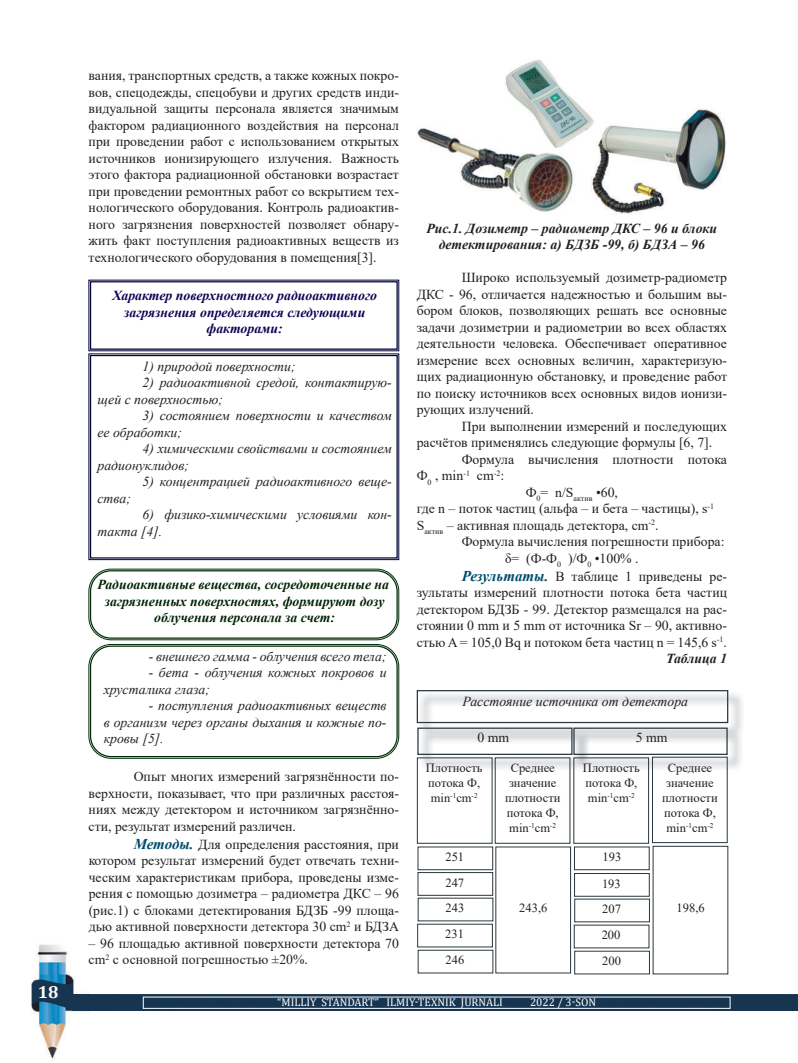
<style>
.page{position:relative;width:798px;height:1063px;background:#fff}
.page>*{position:absolute;margin:0;border:0;box-sizing:border-box;transform-origin:0 0}
.t1{font:700 17.5px "Cambria";color:#fff}
.t2{font:13.75px/16.5px "Times New Roman";color:#231f20;text-align:justify}
.t3{font:italic 13.75px/16.5px "Times New Roman";color:#231f20}
.t4{font:italic 700 13.75px/16.5px "Times New Roman";color:#002302;text-align:center}
.t5{font:italic 700 13.75px/16.5px "Times New Roman";color:#0c0452;text-align:center}
.t6{font:italic 700 13.75px/16.5px "Times New Roman";color:#231f20;text-align:center}
.t7{font:12.5px/15px "Times New Roman";color:#231f20}
.t8{font:11.25px "Cambria";color:#fff}
.s1{font-weight:700;font-style:italic;font-size:15px;color:#004b6c}
.s2{font-weight:700;font-style:italic}
</style>
<div class="page">
<img style="left:416px;top:128px;width:159px;height:84px">
<img style="left:31px;top:944px;width:59px;height:116px">
<img style="left:72px;top:995px;width:725px;height:15px">
<div style="left:143px;top:997px;width:587px;height:12px;border:1px solid #fff"></div>
<svg style="left:88px;top:280px;width:311px;height:71px"></svg>
<div style="left:90px;top:281px;width:307px;height:69px;border:1px solid #000236"></div>
<img style="left:590px;top:109px;width:136px;height:105px">
<img style="left:504px;top:59px;width:91px;height:88px">
<img style="left:418px;top:692px;width:324px;height:79px">
<div style="left:416px;top:690px;width:312px;height:33px;border:1px solid #2b373c"></div>
<img style="left:419px;top:729px;width:323px;height:10px">
<div style="left:417px;top:728px;width:155px;height:27px;border:1px solid #2b373c"></div>
<img style="left:575px;top:739px;width:13px;height:32px">
<svg style="left:575px;top:730px;width:13px;height:9px"></svg>
<div style="left:573px;top:728px;width:154px;height:27px;border:1px solid #2b373c"></div>
<div style="left:416px;top:757px;width:76px;height:87px;border:1px solid #2b373c"></div>
<div style="left:494px;top:757px;width:76px;height:87px;border:1px solid #2b373c"></div>
<div style="left:651px;top:757px;width:76px;height:86px;border:1px solid #2b373c"></div>
<div style="left:417px;top:847px;width:76px;height:23px;border:1px solid #2b373c"></div>
<div style="left:495px;top:847px;width:76px;height:126px;border:1px solid #2b373c"></div>
<div style="left:573px;top:847px;width:76px;height:23px;border:1px solid #2b373c"></div>
<div style="left:417px;top:872px;width:76px;height:24px;border:1px solid #2b373c"></div>
<div style="left:417px;top:950px;width:76px;height:23px;border:1px solid #2b373c"></div>
<div style="left:574px;top:873px;width:75px;height:24px;border:1px solid #2b373c"></div>
<svg style="left:88px;top:353px;width:311px;height:207px"></svg>
<div style="left:90px;top:355px;width:307px;height:204px;border:1px solid #000236"></div>
<div style="left:89px;top:569px;width:310px;height:71px;border:1px solid #002c09;border-radius:22px"></div>
<div style="left:90px;top:570px;width:307px;height:69px;border:1px solid #002c09;border-radius:21px"></div>
<div style="left:89px;top:644px;width:310px;height:114px;border:1px solid #002c09;border-radius:22px"></div>
<div style="left:90px;top:646px;width:307px;height:111px;border:1px solid #002c09;border-radius:21px"></div>
<p class="t1" style="left:38px;top:979px;width:22px">18</p>
<p class="t2" style="left:89px;top:67px;width:312px">вания, транспортных средств, а также кожных покро&shy;вов, спецодежды, спецобуви и других средств инди&shy;видуальной защиты персонала является значимым фактором радиационного воздействия на персонал при проведении работ с использованием открытых источников ионизирующего излучения. Важность этого фактора радиационной обстановки возрастает при проведении ремонтных работ со вскрытием тех&shy;нологического оборудования. Контроль радиоактив&shy;ного загрязнения поверхностей позволяет обнару&shy;жить факт поступления радиоактивных веществ из технологического оборудования в помещения[3].</p>
<p class="t5" style="left:112px;top:287px;width:266px">Характер поверхностного радиоактивного загрязнения определяется следующими факторами:</p>
<p class="t3" style="left:142px;top:358px;width:154px">1) природой поверхности;</p>
<p class="t3" style="left:97px;top:374px;width:296px;text-indent:45px">2) радиоактивной средой, контактирую&shy;щей с поверхностью;</p>
<p class="t3" style="left:97px;top:407px;width:296px;text-indent:45px">3) состоянием поверхности и качеством ее обработки;</p>
<p class="t3" style="left:97px;top:440px;width:296px;text-indent:45px">4) химическими свойствами и состоянием радионуклидов;</p>
<p class="t3" style="left:142px;top:473px;width:251px">5) концентрацией радиоактивного веще-</p>
<p class="t3" style="left:97px;top:490px;width:35px">ства;</p>
<p class="t3" style="left:97px;top:506px;width:296px;text-indent:45px">6) физико-химическими условиями кон&shy;такта [4].</p>
<p class="t4" style="left:97px;top:576px;width:293px">Радиоактивные вещества, сосредоточенные на загрязненных поверхностях, формируют дозу облучения персонала за счет:</p>
<p class="t3" style="left:149px;top:648px;width:239px">- внешнего гамма - облучения всего тела;</p>
<p class="t3" style="left:104px;top:664px;width:284px;text-indent:45px">- бета - облучения кожных покровов и хрусталика глаза;</p>
<p class="t3" style="left:104px;top:697px;width:284px;text-align:justify;text-indent:45px">- поступления радиоактивных веществ в организм через органы дыхания и кожные по&shy;кровы [5].</p>
<p class="t2" style="left:89px;top:768px;width:312px;text-indent:45px">Опыт многих измерений загрязнённости по&shy;верхности, показывает, что при различных расстоя&shy;ниях между детектором и источником загрязнённо&shy;сти, результат измерений различен.</p>
<p class="t2" style="left:89px;top:836px;width:312px;text-indent:45px"><span class="s1">Методы.</span> Для определения расстояния, при котором результат измерений будет отвечать техни&shy;ческим характеристикам прибора, проведены изме&shy;рения с помощью дозиметра – радиометра ДКС – 96 (рис.1) с блоками детектирования БДЗБ -99 площа&shy;дью активной поверхности детектора 30 cm<sup>2</sup> и БДЗА</p>
<p class="t2" style="left:89px;top:935px;width:312px">– 96 площадью активной поверхности детектора 70 cm<sup>2</sup> с основной погрешностью ±20%.</p>
<p class="t6" style="left:426px;top:219px;width:292px">Рис.1. Дозиметр – радиометр ДКС – 96 и блоки детектирования: а) БДЗБ -99, б) БДЗА – 96</p>
<p class="t2" style="left:416px;top:269px;width:312px;text-indent:45px">Широко используемый дозиметр-радиометр ДКС - 96, отличается надежностью и большим вы&shy;бором блоков, позволяющих решать все основные задачи дозиметрии и радиометрии во всех областях деятельности человека. Обеспечивает оперативное измерение всех основных величин, характеризую&shy;щих радиационную обстановку, и проведение работ по поиску источников всех основных видов ионизи&shy;рующих излучений.</p>
<p class="t2" style="left:416px;top:418px;width:312px;text-indent:45px">При выполнении измерений и последующих расчётов применялись следующие формулы [6, 7].</p>
<p class="t2" style="left:461px;top:451px;width:267px">Формула вычисления плотности потока</p>
<p class="t2" style="left:416px;top:467px;width:89px">Ф<sub>0</sub> , min<sup>-1</sup> cm<sup>-2</sup>:</p>
<p class="t2" style="left:525px;top:484px;width:94px">Ф<sub>0</sub>= n S<sub>актив</sub> •60,</p>
<p class="t2" style="left:416px;top:500px;width:299px">где n – поток частиц (альфа – и бета – частицы), s<sup>-1</sup></p>
<p class="t2" style="left:416px;top:517px;width:243px">S<sub>актив</sub> – активная площадь детектора, cm<sup>-2</sup>.</p>
<p class="t2" style="left:461px;top:533px;width:264px">Формула вычисления погрешности прибора:</p>
<p class="t2" style="left:505px;top:550px;width:135px">δ= (Ф-Ф<sub>0</sub> )/Ф<sub>0</sub> •100% .</p>
<p class="t2" style="left:416px;top:568px;width:312px;text-align:right"><span class="s1">Результаты.</span> В таблице 1 приведены ре&shy;зультаты измерений плотности потока бета частиц детектором БДЗБ - 99. Детектор размещался на рас&shy;стоянии 0 mm и 5 mm от источника Sr – 90, активно&shy;стью A = 105,0 Bq и потоком бета частиц n = 145,6 s<sup>-1</sup>.<br><span class="s2">Таблица 1</span></p>
<p class="t3" style="left:462px;top:693px;width:227px">Расстояние источника от детектора</p>
<p class="t2" style="left:477px;top:729px;width:33px">0 mm</p>
<p class="t2" style="left:635px;top:729px;width:33px">5 mm</p>
<p class="t7" style="left:425px;top:760px;width:58px">Плотность потока Ф, min<sup>-1</sup>cm<sup>-2</sup></p>
<p class="t7" style="left:505px;top:760px;width:57px;text-align:center">Среднее значение плотности потока Ф, min<sup>-1</sup>cm<sup>-2</sup></p>
<p class="t7" style="left:582px;top:760px;width:58px">Плотность потока Ф, min<sup>-1</sup>cm<sup>-2</sup></p>
<p class="t7" style="left:662px;top:760px;width:57px;text-align:center">Среднее значение плотности потока Ф, min<sup>-1</sup>cm<sup>-2</sup></p>
<p class="t7" style="left:445px;top:849px;width:20px">251</p>
<p class="t7" style="left:602px;top:849px;width:20px">193</p>
<p class="t7" style="left:445px;top:869px;width:21px;line-height:25.9px;text-align:justify">247<br>243<br>231<br>246</p>
<p class="t7" style="left:601px;top:870px;width:21px;line-height:25.9px;text-align:justify">193<br>207<br>200<br>200</p>
<p class="t7" style="left:519px;top:900px;width:30px">243,6</p>
<p class="t7" style="left:676px;top:900px;width:30px">198,6</p>
<p class="t8" style="left:277px;top:996px;width:227px">“MILLIY STANDART” ILMIY-TEXNIK JURNALI</p>
<p class="t8" style="left:530px;top:996px;width:67px">2022 / 3-SON</p>
</div>
